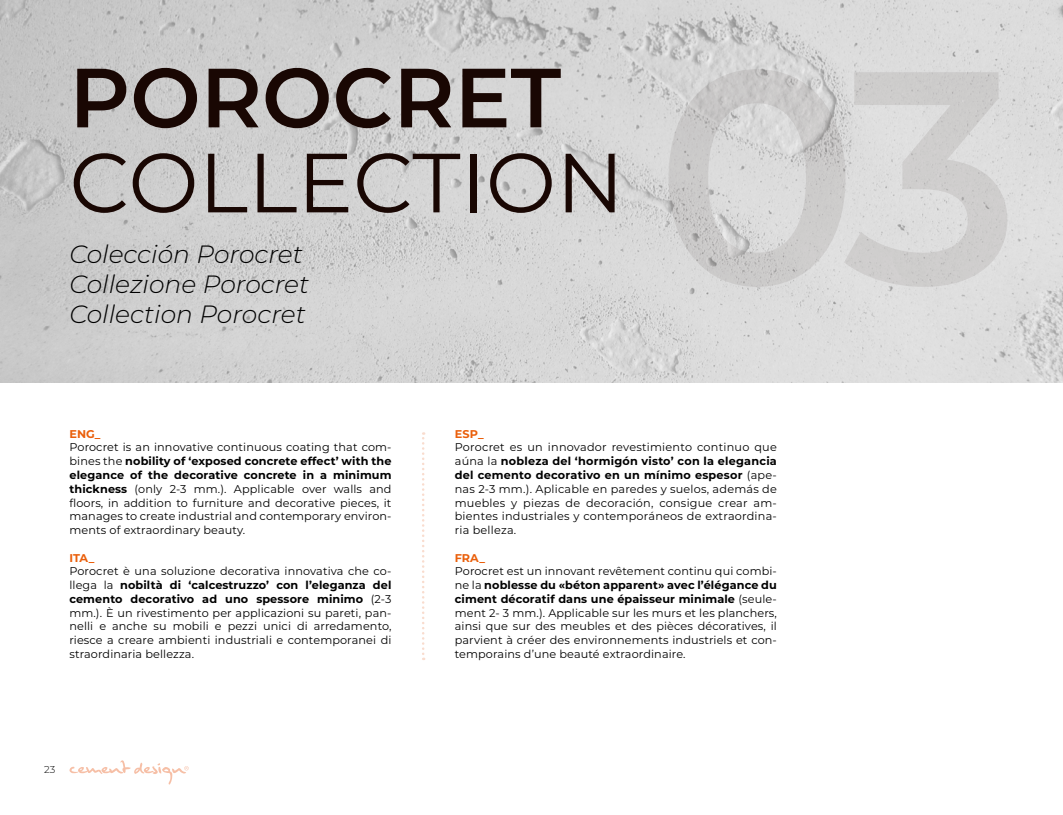
<style>
.page{position:relative;width:1063px;height:815px;background:#fff}
.page>*{position:absolute;margin:0;border:0;box-sizing:border-box;transform-origin:0 0}
.t1{font:83.75px "Montserrat";color:#190703}
.t2{font:600 83.75px "Montserrat";color:#190703}
.t3{font:italic 300 25px/30px "Montserrat";color:#000}
.t4{font:11.25px/13.8px "Montserrat";letter-spacing:.01em;color:#000;text-align:justify}
.t5{font:700 11.25px "Montserrat";color:#ea5f0b}
.t6{font:300 10px "Montserrat";color:#000}
.s1{font-weight:700}
</style>
<div class="page">
<svg style="left:69px;top:760px;width:120px;height:25px"></svg>
<img style="left:0;top:0;width:1063px;height:383px">
<svg style="left:422px;top:432px;width:2px;height:228px"></svg>
<h1 class="t2" style="left:69px;top:38px;width:493px">POROCRET</h1>
<h1 class="t1" style="left:69px;top:125px;width:556px">COLLECTION</h1>
<h2 class="t3" style="left:69px;top:238px;width:241px">Colección Porocret<br>Collezione Porocret<br>Collection Porocret</h2>
<p class="t5" style="left:69px;top:426px;width:32px">ENG_</p>
<p class="t4" style="left:69px;top:440px;width:324px">Porocret is an innovative continuous coating that com&shy;bines the <span class="s1">nobility of ‘exposed concrete effect’ with the elegance of the decorative concrete in a minimum thickness</span> (only 2-3 mm.). Applicable over walls and floors, in addition to furniture and decorative pieces, it manages to create industrial and contemporary environ&shy;ments of extraordinary beauty.</p>
<p class="t5" style="left:69px;top:549px;width:27px">ITA_</p>
<p class="t4" style="left:69px;top:564px;width:324px">Porocret è una soluzione decorativa innovativa che co&shy;llega la <span class="s1">nobiltà di ‘calcestruzzo’ con l’eleganza del cemento decorativo ad uno spessore minimo</span> (2-3 mm.). È un rivestimento per applicazioni su pareti, pan&shy;nelli e anche su mobili e pezzi unici di arredamento, riesce a creare ambienti industriali e contemporanei di straordinaria bellezza.</p>
<p class="t6" style="left:44px;top:763px;width:13px">23</p>
<p class="t5" style="left:455px;top:426px;width:30px">ESP_</p>
<p class="t4" style="left:455px;top:440px;width:324px">Porocret es un innovador revestimiento continuo que aúna la <span class="s1">nobleza del ‘hormigón visto’ con la elegancia del cemento decorativo en un mínimo espesor</span> (ape&shy;nas 2-3 mm.). Aplicable en paredes y suelos, además de muebles y piezas de decoración, consigue crear am&shy;bientes industriales y contemporáneos de extraordina&shy;ria belleza.</p>
<p class="t5" style="left:455px;top:549px;width:32px">FRA_</p>
<p class="t4" style="left:455px;top:564px;width:324px">Porocret est un innovant revêtement continu qui combi&shy;ne la <span class="s1">noblesse du «béton apparent» avec l’élégance du ciment décoratif dans une épaisseur minimale</span> (seule&shy;ment 2- 3 mm.). Applicable sur les murs et les planchers, ainsi que sur des meubles et des pièces décoratives, il parvient à créer des environnements industriels et con&shy;temporains d’une beauté extraordinaire.</p>
</div>
